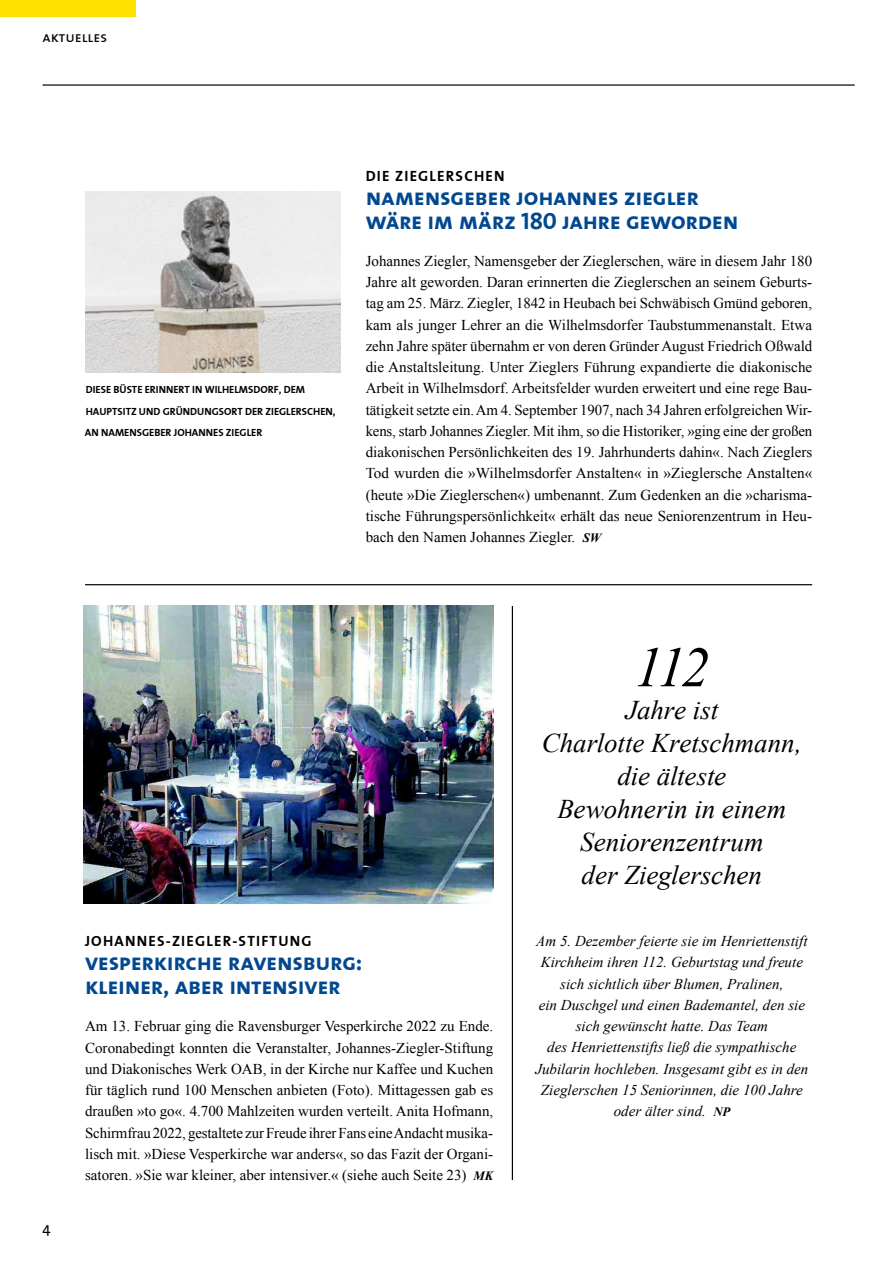
<style>
.page{position:relative;width:893px;height:1263px;background:#fff}
.page>*{position:absolute;margin:0;border:0;box-sizing:border-box;transform-origin:0 0}
.t1{font:italic 57px "Times New Roman";color:#000}
.t2{font:italic 27px/33px "Times New Roman";letter-spacing:-.005em;color:#000;text-align:center}
.t3{font:24px/24px "The Sans Bold Caps";letter-spacing:-.015em;color:#004890}
.t4{font:15px/21.3px "Times New Roman";color:#000;text-align:justify}
.t5{font:italic 15px/21.3px "Times New Roman";color:#000;text-align:center}
.t6{font:15px "The Sans Bold Caps";letter-spacing:.08em;color:#000}
.t7{font:15px "The Sans Caps";color:#000}
.t8{font:15px "The Sans";color:#000}
.t9{font:10.5px/21.3px "The Sans Bold Caps";color:#000}
.s1{font-weight:700;font-style:italic;font-size:12.75px}
.s2{font-weight:700;font-size:12.75px}
</style>
<div class="page">
<img style="left:85px;top:191px;width:255px;height:181px">
<hr style="left:85px;top:584px;width:727px;height:1px;background:#000">
<hr style="left:512px;top:606px;width:1px;height:574px;background:#000">
<div style="left:0;top:0;width:136px;height:17px;background:#ffe200"></div>
<hr style="left:43px;top:84px;width:812px;height:2px;background:#000">
<img style="left:83px;top:605px;width:409px;height:298px">
<p class="t7" style="left:43px;top:24px;width:66px">aktuelles</p>
<p class="t9" style="left:85px;top:379px;width:252px">DIESE BÜSTE ERINNERT IN WILHELMSDORF, DEM<br>HAUPTSITZ UND GRÜNDUNGSORT DER ZIEGLERSCHEN,<br>AN NAMENSGEBER JOHANNES ZIEGLER</p>
<p class="t6" style="left:366px;top:163px;width:140px">DIE ZIEGLERSCHEN</p>
<h3 class="t3" style="left:366px;top:184px;width:374px">namensgeber johannes ziegler wäre im märz 180 jahre geworden</h3>
<p class="t4" style="left:366px;top:250px;width:448px">Johannes Ziegler, Namensgeber der Zieglerschen, wäre in diesem Jahr 180<br>Jahre alt geworden. Daran erinnerten die Zieglerschen an seinem Geburts‑ tag am 25. März. Ziegler, 1842 in Heubach bei Schwäbisch Gmünd geboren, kam als junger Lehrer an die Wilhelmsdorfer Taubstummenanstalt. Etwa zehn Jahre später übernahm er von deren Gründer August Friedrich Oßwald die Anstaltsleitung. Unter Zieglers Führung expandierte die diakonische Arbeit in Wilhelmsdorf. Arbeitsfelder wurden erweitert und eine rege Bau‑ tätigkeit setzte ein. Am 4. September 1907, nach 34 Jahren erfolgreichen Wir‑ kens, starb Johannes Ziegler. Mit ihm, so die Historiker, »ging eine der großen diakonischen Persönlichkeiten des 19. Jahrhunderts dahin«. Nach Zieglers Tod wurden die »Wilhelmsdorfer Anstalten« in »Zieglersche Anstalten« (heute »Die Zieglerschen«) umbenannt. Zum Gedenken an die »charisma‑ tische Führungspersönlichkeit« erhält das neue Seniorenzentrum in Heu&shy;bach den Namen Johannes Ziegler. <span class="s1">SW</span></p>
<h1 class="t1" style="left:634px;top:628px;width:77px">112</h1>
<h2 class="t2" style="left:542px;top:693px;width:261px">Jahre ist<br>Charlotte Kretschmann, die älteste<br>Bewohnerin in einem<br>Seniorenzentrum<br>der Zieglerschen</h2>
<p class="t8" style="left:43px;top:1215px;width:10px">4</p>
<p class="t6" style="left:85px;top:928px;width:228px">JOHANNES-ZIEGLER-STIFTUNG</p>
<h3 class="t3" style="left:85px;top:949px;width:279px">vesperkirche ravensburg: kleiner, aber intensiver</h3>
<p class="t4" style="left:85px;top:1015px;width:410px">Am 13. Februar ging die Ravensburger Vesperkirche 2022 zu Ende.<br>Coronabedingt konnten die Veranstalter, Johannes-Ziegler-Stiftung und Diakonisches Werk OAB, in der Kirche nur Kaffee und Kuchen für täglich rund 100 Menschen anbieten (Foto). Mittagessen gab es draußen »to go«. 4.700 Mahlzeiten wurden verteilt. Anita Hofmann, Schirmfrau 2022, gestaltete zur Freude ihrer Fans eine Andacht musika&shy;lisch mit. »Diese Vesperkirche war anders«, so das Fazit der Organi&shy;satoren. »Sie war kleiner, aber intensiver.« (siehe auch Seite 23) <span class="s1">MK</span></p>
<p class="t5" style="left:535px;top:930px;width:274px">Am 5. Dezember feierte sie im Henriettenstift Kirchheim ihren 112. Geburtstag und freute sich sichtlich über Blumen, Pralinen,<br>ein Duschgel und einen Bademantel, den sie sich gewünscht hatte. Das Team<br>des Henriettenstifts ließ die sympathische Jubilarin hochleben. Insgesamt gibt es in den Zieglerschen 15 Seniorinnen, die 100 Jahre oder älter sind. <span class="s2">NP</span></p>
</div>
